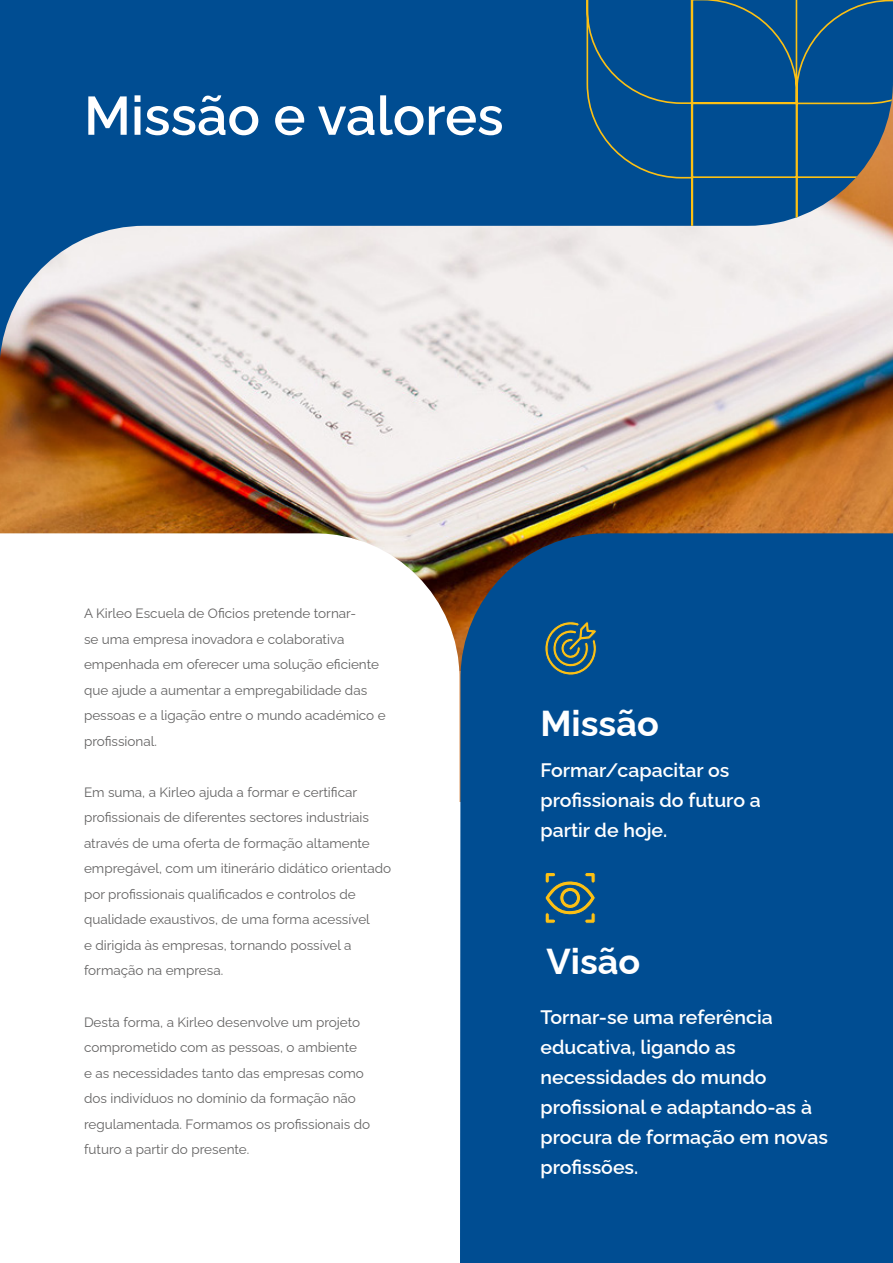
<style>
.page{position:relative;width:893px;height:1263px;background:#fff}
.page>*{position:absolute;margin:0;border:0;box-sizing:border-box;transform-origin:0 0}
.t1{font:600 54px "Raleway";color:#fff}
.t2{font:700 36px "Raleway";color:#fff}
.t3{font:600 19.5px/30px "Raleway";color:#fff}
.t4{font:13.5px/25.5px "Raleway";color:#646363}
</style>
<div class="page">
<img style="left:0;top:359px;width:893px;height:174px">
<div style="left:460px;top:533px;width:433px;height:730px;background:#004d92"></div>
<svg style="left:0;top:533px;width:460px;height:269px"></svg>
<svg style="left:0;top:0;width:586px;height:359px;background:#5181ad"></svg>
<svg style="left:586px;top:0;width:307px;height:359px"></svg>
<svg style="left:545px;top:606px;width:52px;height:69px;background:#336477"></svg>
<svg style="left:544px;top:871px;width:52px;height:63px;background:#376675"></svg>
<h1 class="t1" style="left:84px;top:73px;width:421px">Missão e valores</h1>
<p class="t4" style="left:84px;top:599px;width:303px">A Kirleo Escuela de Oficios pretende tornar-<br>se uma empresa inovadora e colaborativa empenhada em oferecer uma solução eficiente que ajude a aumentar a empregabilidade das pessoas e a ligação entre o mundo académico e profissional.</p>
<p class="t4" style="left:84px;top:778px;width:309px">Em suma, a Kirleo ajuda a formar e certificar profissionais de diferentes sectores industriais através de uma oferta de formação altamente empregável, com um itinerário didático orientado por profissionais qualificados e controlos de qualidade exaustivos, de uma forma acessível<br>e dirigida às empresas, tornando possível a formação na empresa.</p>
<p class="t4" style="left:84px;top:1007px;width:288px">Desta forma, a Kirleo desenvolve um projeto comprometido com as pessoas, o ambiente<br>e as necessidades tanto das empresas como dos indivíduos no domínio da formação não regulamentada. Formamos os profissionais do futuro a partir do presente.</p>
<h2 class="t2" style="left:540px;top:695px;width:120px">Missão</h2>
<h3 class="t3" style="left:540px;top:753px;width:222px">Formar/capacitar os profissionais do futuro a partir de hoje.</h3>
<h2 class="t2" style="left:547px;top:932px;width:95px">Visão</h2>
<h3 class="t3" style="left:540px;top:1000px;width:289px">Tornar-se uma referência educativa, ligando as necessidades do mundo profissional e adaptando-as à procura de formação em novas profissões.</h3>
</div>
